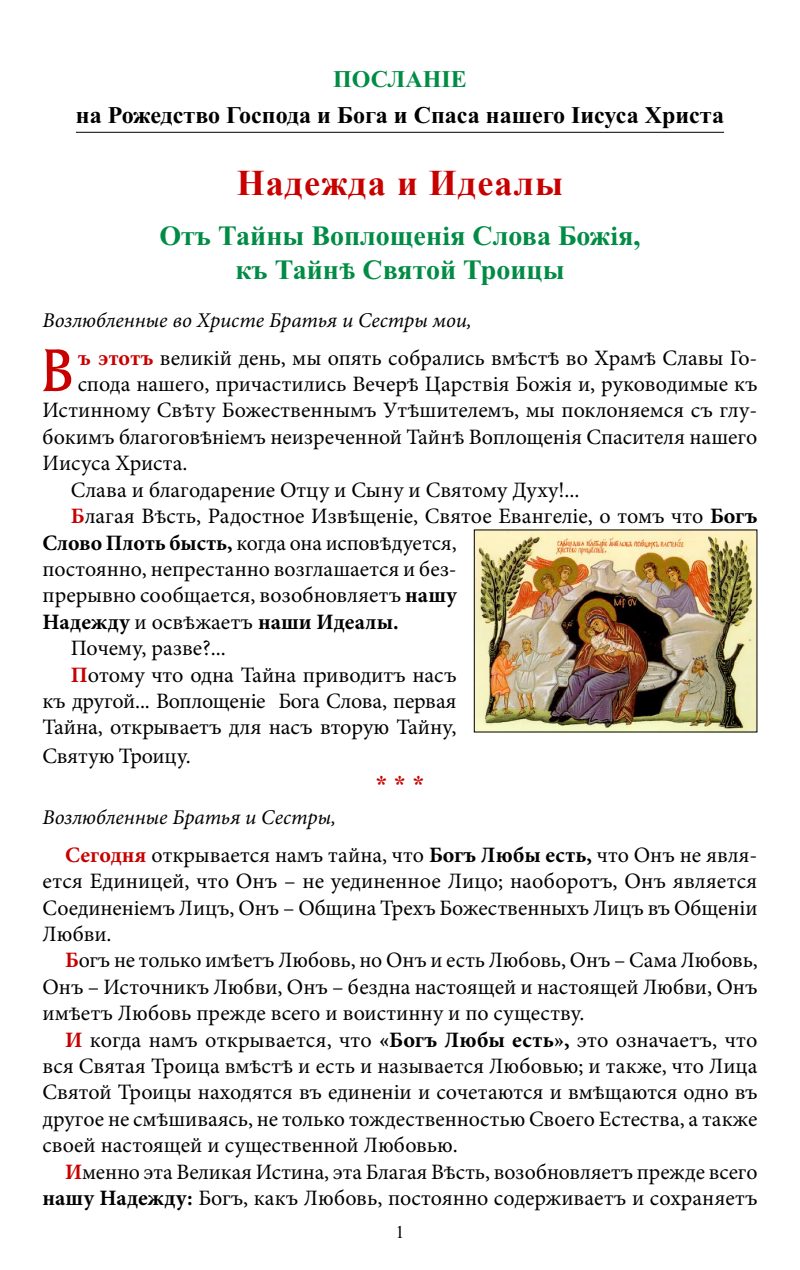
<style>
.page{position:relative;width:800px;height:1270px;background:#fff}
.page>*{position:absolute;margin:0;border:0;box-sizing:border-box;transform-origin:0 0}
.t1{font:59.6px "BYZIMAK";color:#c80000}
.t2{font:700 36px "Times New Roman";letter-spacing:.03em;color:#c80000}
.t3{font:28px/33.6px "CTOS New Times Bold Test 1";color:#008c44;text-align:center}
.t4{font:24px "CTOS New Times Bold Test 1";color:#000}
.t5{font:24px "CTOS New Times Bold Test 1";color:#008c44}
.t6{font:24px "CTOS New Times Bold Test 1";color:#c80000}
.t7{font:22px/26.4px "Minion Pro";color:#000;text-align:justify}
.t8{font:700 22px "Minion Pro";color:#000}
.t9{font:italic 21px "Minion Pro";letter-spacing:-.005em;color:#000}
.t10{font:18px "CTOS New Times Roman Test 1";color:#000}
.s1{font-family:"Minion Pro";font-weight:700}
.s2{font-weight:700;color:#c80000}
.s3{font-weight:700}
.s4{font-weight:400}
</style>
<div class="page">
<hr style="left:76px;top:132px;width:648px;height:1px;background:#000">
<img style="left:475px;top:531px;width:280px;height:199px">
<p class="t5" style="left:333px;top:66px;width:135px">посланӀе</p>
<p class="t4" style="left:76px;top:102px;width:649px">на Рожедство Господа и Бога и Спаса нашего Ӏисуса Христа</p>
<h2 class="t2" style="left:237px;top:158px;width:328px">Надежда и Идеалы</h2>
<p class="t3" style="left:159px;top:219px;width:482px">Отъ Тайны Воплощен<span class="s1">і</span>я Слова Бож<span class="s1">і</span>я, къ Тайн<span class="s1">ѣ</span> Святой Троицы</p>
<p class="t9" style="left:42px;top:306px;width:430px">Возлюбленные во Христе Братья и Сестры мои,</p>
<h1 class="t1" style="left:42px;top:335px;width:32px">B</h1>
<p class="t7" style="left:78px;top:345px;width:681px"><span class="s2">ъ этотъ</span> великій день, мы опять собрались вмѣстѣ во Храмѣ Славы Го-</p>
<p class="t7" style="left:78px;top:371px;width:681px">спода нашего, причастились Вечерѣ Царствія Божія и, руководимые къ</p>
<p class="t7" style="left:42px;top:397px;width:716px">Истинному Свѣту Божественнымъ Утѣшителемъ, мы поклоняемся съ глу-</p>
<p class="t7" style="left:42px;top:424px;width:716px">бокимъ благоговѣніемъ неизреченной Тайнѣ Воплощенія Спасителя нашего</p>
<p class="t7" style="left:43px;top:450px;width:146px">Иисуса Христа.</p>
<p class="t7" style="left:71px;top:477px;width:510px">Слава и благодарение Отцу и Сыну и Святому Духу!...</p>
<p class="t7" style="left:71px;top:503px;width:688px"><span class="s2">Б</span>лагая Вѣсть, Радостное Извѣщеніе, Святое Евангеліе, о томъ что <span class="s3">Богъ</span></p>
<p class="t7" style="left:42px;top:529px;width:415px"><span class="s3">Слово Плоть бысть,</span> когда она исповѣдуется,</p>
<p class="t7" style="left:42px;top:556px;width:415px">постоянно, непрестанно возглашается и без-</p>
<p class="t7" style="left:42px;top:582px;width:415px">прерывно сообщается, возобновляетъ <span class="s3">нашу</span></p>
<p class="t8" style="left:42px;top:606px;width:357px">Надежду <span class="s4">и освѣжаетъ</span> наши Идеалы.</p>
<p class="t7" style="left:71px;top:635px;width:156px">Почему, разве?...</p>
<p class="t7" style="left:71px;top:661px;width:387px"><span class="s2">П</span>отому что одна Тайна приводитъ насъ</p>
<p class="t7" style="left:42px;top:688px;width:415px">къ другой... Воплощеніе Бога Слова, первая</p>
<p class="t7" style="left:42px;top:714px;width:415px">Тайна, открываетъ для насъ вторую Тайну,</p>
<p class="t7" style="left:42px;top:743px;width:150px">Святую Троицу.</p>
<p class="t6" style="left:375px;top:771px;width:51px">* * *</p>
<p class="t9" style="left:42px;top:803px;width:295px">Возлюбленные Братья и Сестры,</p>
<p class="t7" style="left:42px;top:842px;width:716px;text-indent:23px"><span class="s2">Сегодня</span> открывается намъ тайна, что <span class="s3">Богъ Любы есть,</span> что Онъ не явля&shy;ется Единицей, что Онъ – не уединенное Лицо; наоборотъ, Онъ является Соединеніемъ Лицъ, Онъ – Община Трехъ Божественныхъ Лицъ въ Общеніи Любви.</p>
<p class="t7" style="left:42px;top:947px;width:716px;text-indent:23px"><span class="s2">Б</span>огъ не только имѣетъ Любовь, но Онъ и есть Любовь, Онъ – Сама Любовь, Онъ – Источникъ Любви, Онъ – бездна настоящей и настоящей Любви, Онъ имѣетъ Любовь прежде всего и воистинну и по существу.</p>
<p class="t7" style="left:42px;top:1026px;width:716px;text-indent:23px"><span class="s2">И</span> когда намъ открывается, что <span class="s3">«Богъ Любы есть»,</span> это означаетъ, что вся Святая Троица вмѣстѣ и есть и называется Любовью; и также, что Лица Святой Троицы находятся въ единеніи и сочетаются и вмѣщаются одно въ другое не смѣшиваясь, не только тождественностью Своего Естества, а также своей настоящей и существенной Любовью.</p>
<p class="t7" style="left:42px;top:1158px;width:716px;text-align:right"><span class="s2">И</span>менно эта Великая Истина, эта Благая Вѣсть, возобновляетъ прежде всего <span class="s3">нашу Надежду:</span> Богъ, какъ Любовь, постоянно содерживаетъ и сохраняетъ</p>
<p class="t10" style="left:395px;top:1222px;width:10px">1</p>
</div>
